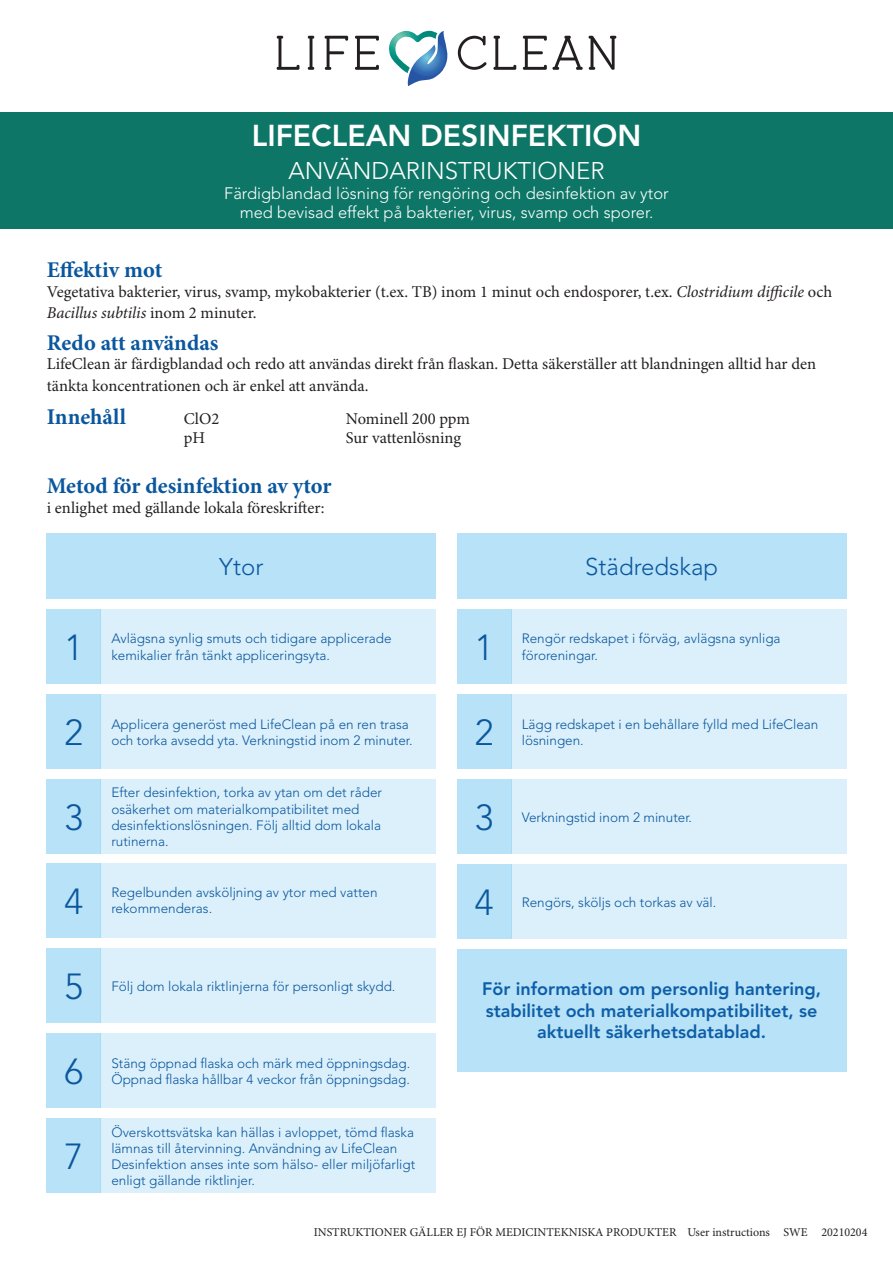
<style>
.page{position:relative;width:893px;height:1263px;background:#fff}
.page>*{position:absolute;margin:0;border:0;box-sizing:border-box;transform-origin:0 0}
.t1{font:300 36px "Avenir LT Std";color:#0b579e}
.t2{font:800 30px "Avenir LT Std";color:#fff}
.t3{font:300 24px "Avenir LT Std";color:#fff}
.t4{font:300 24px "Avenir LT Std";color:#0b579e}
.t5{font:700 22.5px "Minion Pro";letter-spacing:-.005em;color:#0b579e}
.t6{font:800 18px/21.6px "Avenir LT Std";color:#0d5ea8;text-align:center}
.t7{font:16.5px/21.6px "Minion Pro";color:#231f20}
.t8{font:300 16.5px/19.8px "Avenir LT Std";color:#fff;text-align:center}
.t9{font:300 13.5px/16.2px "Avenir LT Std";color:#0b579e}
.t10{font:12px "Minion Pro";color:#231f20}
.s1{font-style:italic}
</style>
<div class="page">
<div style="left:0;top:113px;width:893px;height:116px;background:#0d7666"></div>
<div style="left:47px;top:609px;width:54px;height:75px;background:#b7e2f7"></div>
<div style="left:47px;top:694px;width:54px;height:75px;background:#b7e2f7"></div>
<div style="left:47px;top:779px;width:54px;height:75px;background:#b7e2f7"></div>
<div style="left:47px;top:948px;width:54px;height:75px;background:#b7e2f7"></div>
<div style="left:47px;top:1033px;width:54px;height:75px;background:#b7e2f7"></div>
<div style="left:101px;top:609px;width:335px;height:75px;background:#dbf0fb"></div>
<div style="left:101px;top:694px;width:335px;height:75px;background:#dbf0fb"></div>
<div style="left:101px;top:779px;width:335px;height:75px;background:#dbf0fb"></div>
<div style="left:101px;top:948px;width:335px;height:75px;background:#dbf0fb"></div>
<div style="left:101px;top:1033px;width:335px;height:75px;background:#dbf0fb"></div>
<div style="left:47px;top:1118px;width:54px;height:75px;background:#b7e2f7"></div>
<div style="left:101px;top:1118px;width:335px;height:75px;background:#dbf0fb"></div>
<div style="left:47px;top:533px;width:389px;height:66px;background:#b7e2f7"></div>
<div style="left:457px;top:609px;width:54px;height:75px;background:#b7e2f7"></div>
<div style="left:457px;top:694px;width:54px;height:75px;background:#b7e2f7"></div>
<div style="left:457px;top:779px;width:54px;height:75px;background:#b7e2f7"></div>
<div style="left:457px;top:864px;width:54px;height:75px;background:#b7e2f7"></div>
<div style="left:511px;top:609px;width:335px;height:75px;background:#dbf0fb"></div>
<div style="left:511px;top:694px;width:335px;height:75px;background:#dbf0fb"></div>
<div style="left:511px;top:779px;width:335px;height:75px;background:#dbf0fb"></div>
<div style="left:511px;top:864px;width:335px;height:75px;background:#dbf0fb"></div>
<div style="left:457px;top:533px;width:389px;height:66px;background:#b7e2f7"></div>
<svg style="left:277px;top:36px;width:22px;height:34px"></svg>
<svg style="left:307px;top:36px;width:8px;height:34px"></svg>
<svg style="left:324px;top:36px;width:24px;height:34px"></svg>
<svg style="left:355px;top:36px;width:24px;height:34px"></svg>
<svg style="left:458px;top:36px;width:29px;height:34px"></svg>
<svg style="left:493px;top:36px;width:23px;height:34px"></svg>
<svg style="left:522px;top:36px;width:94px;height:34px"></svg>
<svg style="left:389px;top:31px;width:59px;height:55px"></svg>
<div style="left:457px;top:949px;width:389px;height:122px;background:#b7e2f7"></div>
<div style="left:47px;top:863px;width:54px;height:74px;background:#b7e2f7"></div>
<div style="left:101px;top:863px;width:335px;height:74px;background:#dbf0fb"></div>
<h2 class="t2" style="left:252px;top:118px;width:391px">LIFECLEAN DESINFEKTION</h2>
<h3 class="t3" style="left:288px;top:156px;width:318px">ANVÄNDARINSTRUKTIONER</h3>
<p class="t8" style="left:224px;top:183px;width:446px">Färdigblandad lösning för rengöring och desinfektion av ytor med bevisad effekt på bakterier, virus, svamp och sporer.</p>
<h3 class="t5" style="left:47px;top:256px;width:117px">Effektiv mot</h3>
<p class="t7" style="left:47px;top:281px;width:787px">Vegetativa bakterier, virus, svamp, mykobakterier (t.ex. TB) inom 1 minut och endosporer, t.ex. <span class="s1">Clostridium difficile</span> och<br><span class="s1">Bacillus subtilis</span> inom 2 minuter.</p>
<h3 class="t5" style="left:47px;top:329px;width:173px">Redo att användas</h3>
<p class="t7" style="left:47px;top:354px;width:771px">LifeClean är färdigblandad och redo att användas direkt från flaskan. Detta säkerställer att blandningen alltid har den tänkta koncentrationen och är enkel att använda.</p>
<h3 class="t5" style="left:47px;top:403px;width:81px">Innehåll</h3>
<p class="t7" style="left:184px;top:408px;width:37px">ClO2</p>
<p class="t7" style="left:346px;top:408px;width:125px">Nominell 200 ppm</p>
<p class="t7" style="left:184px;top:428px;width:23px">pH</p>
<p class="t7" style="left:346px;top:428px;width:117px">Sur vattenlösning</p>
<h3 class="t5" style="left:47px;top:472px;width:286px">Metod för desinfektion av ytor</h3>
<p class="t7" style="left:47px;top:497px;width:279px">i enlighet med gällande lokala föreskrifter:</p>
<h1 class="t1" style="left:64px;top:626px;width:20px">1</h1>
<h1 class="t1" style="left:64px;top:711px;width:20px">2</h1>
<h1 class="t1" style="left:64px;top:797px;width:20px">3</h1>
<h3 class="t4" style="left:219px;top:552px;width:46px">Ytor</h3>
<p class="t9" style="left:111px;top:631px;width:282px">Avlägsna synlig smuts och tidigare applicerade kemikalier från tänkt appliceringsyta.</p>
<p class="t9" style="left:111px;top:716px;width:303px">Applicera generöst med LifeClean på en ren trasa och torka avsedd yta. Verkningstid inom 2 minuter.</p>
<p class="t9" style="left:111px;top:785px;width:272px">Efter desinfektion, torka av ytan om det råder osäkerhet om materialkompatibilitet med desinfektionslösningen. Följ alltid dom lokala rutinerna.</p>
<h1 class="t1" style="left:64px;top:880px;width:20px">4</h1>
<p class="t9" style="left:111px;top:884px;width:268px">Regelbunden avsköljning av ytor med vatten rekommenderas.</p>
<h1 class="t1" style="left:64px;top:966px;width:20px">5</h1>
<h1 class="t1" style="left:64px;top:1051px;width:20px">6</h1>
<h1 class="t1" style="left:64px;top:1136px;width:20px">7</h1>
<p class="t9" style="left:111px;top:978px;width:286px">Följ dom lokala riktlinjerna för personligt skydd.</p>
<p class="t9" style="left:111px;top:1055px;width:300px">Stäng öppnad flaska och märk med öppningsdag.<br>Öppnad flaska hållbar 4 veckor från öppningsdag.</p>
<p class="t9" style="left:111px;top:1124px;width:305px">Överskottsvätska kan hällas i avloppet, tömd flaska lämnas till återvinning. Användning av LifeClean Desinfektion anses inte som hälso- eller miljöfarligt enligt gällande riktlinjer.</p>
<h1 class="t1" style="left:475px;top:626px;width:20px">1</h1>
<h1 class="t1" style="left:475px;top:711px;width:20px">2</h1>
<h1 class="t1" style="left:475px;top:797px;width:20px">3</h1>
<h1 class="t1" style="left:475px;top:882px;width:20px">4</h1>
<h3 class="t4" style="left:585px;top:552px;width:134px">Städredskap</h3>
<p class="t9" style="left:522px;top:631px;width:260px">Rengör redskapet i förväg, avlägsna synliga föroreningar.</p>
<p class="t9" style="left:522px;top:716px;width:298px">Lägg redskapet i en behållare fylld med LifeClean lösningen.</p>
<p class="t9" style="left:522px;top:809px;width:172px">Verkningstid inom 2 minuter.</p>
<p class="t9" style="left:522px;top:894px;width:196px">Rengörs, sköljs och torkas av väl.</p>
<h3 class="t6" style="left:482px;top:978px;width:341px">För information om personlig hantering, stabilitet och materialkompatibilitet, se aktuellt säkerhetsdatablad.</h3>
<p class="t10" style="left:314px;top:1225px;width:555px">INSTRUKTIONER GÄLLER EJ FÖR MEDICINTEKNISKA PRODUKTER User instructions SWE 20210204</p>
</div>
